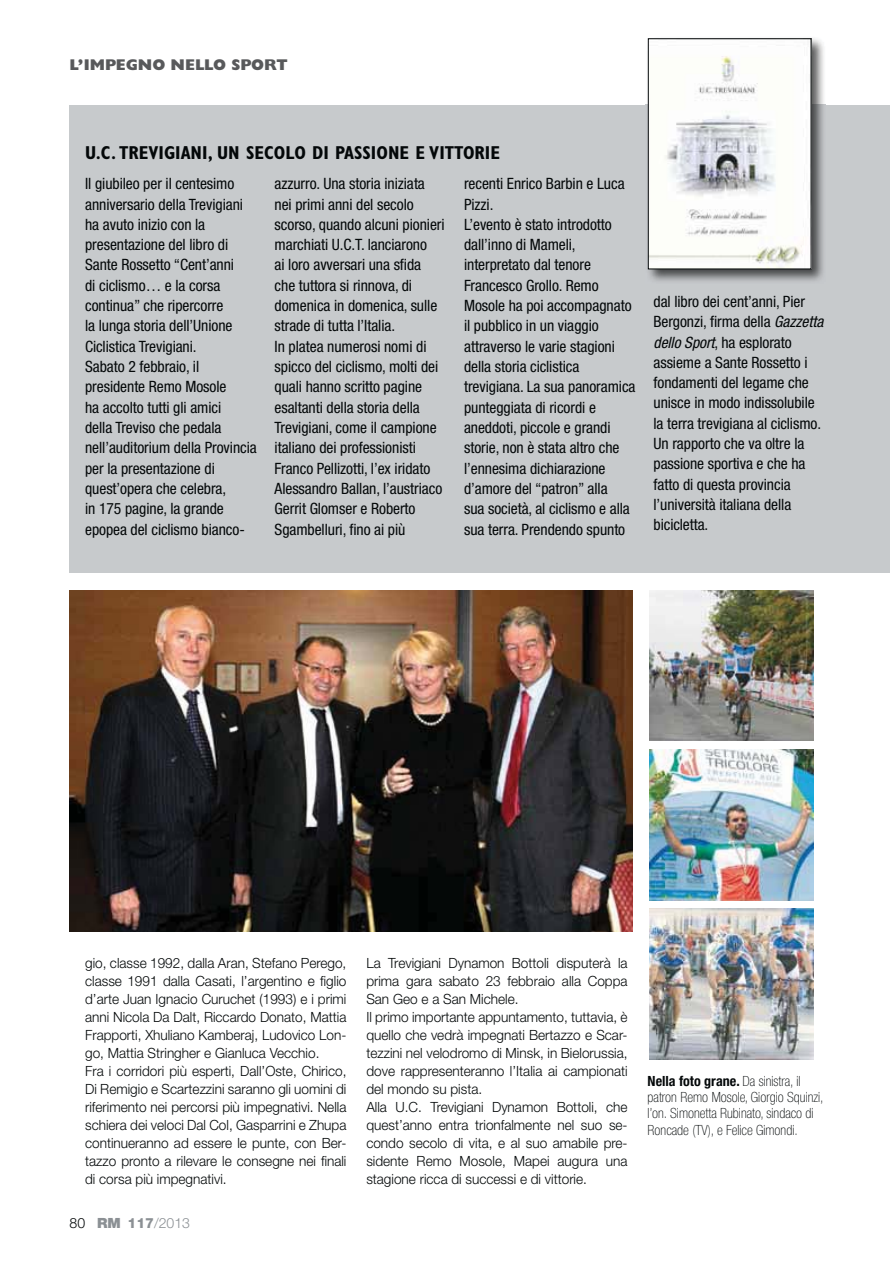
<style>
.page{position:relative;width:893px;height:1263px;background:#fff}
.page>*{position:absolute;margin:0;border:0;box-sizing:border-box;transform-origin:0 0}
.t1{font:700 condensed 18.75px "Gill Sans Std";color:#040809}
.t2{font:condensed 15.6px/20.2px "Helvetica Neue LT Std";letter-spacing:-.005em;color:#040809}
.t3{font:800 15.6px "Gill Sans Std";color:#58595b}
.t4{font:300 14.1px/18px "Helvetica Neue LT Std";color:#040809}
.t5{font:100 condensed 14.1px/16.4px "Helvetica Neue LT Std";color:#040809}
.t6{font:300 14.1px "Helvetica Neue LT Std";color:#8b9094}
.s1{font-style:italic}
.s2{color:#040809}
.s3{font-weight:900}
.s4{font-weight:800}
.s5{font-weight:700}
</style>
<div class="page">
<div style="left:69px;top:105px;width:820px;height:467px;background:#c7cacc"></div>
<img style="left:646px;top:38px;width:180px;height:243px">
<img style="left:650px;top:41px;width:159px;height:226px">
<img style="left:70px;top:590px;width:562px;height:342px">
<img style="left:649px;top:590px;width:164px;height:151px">
<img style="left:649px;top:750px;width:164px;height:150px">
<img style="left:649px;top:909px;width:164px;height:150px">
<p class="t3" style="left:70px;top:55px;width:219px">L’IMPEGNO NELLO SPORT</p>
<p class="t1" style="left:85px;top:142px;width:416px">U.C. TREVIGIANI, UN SECOLO DI PASSIONE E VITTORIE</p>
<p class="t2" style="left:85px;top:175px;width:173px">Il giubileo per il centesimo anniversario della Trevigiani ha avuto inizio con la presentazione del libro di<br>Sante Rossetto “Cent’anni<br>di ciclismo… e la corsa continua” che ripercorre<br>la lunga storia dell’Unione<br>Ciclistica Trevigiani.<br>Sabato 2 febbraio, il presidente Remo Mosole<br>ha accolto tutti gli amici<br>della Treviso che pedala nell’auditorium della Provincia per la presentazione di quest’opera che celebra,<br>in 175 pagine, la grande epopea del ciclismo bianco-</p>
<p class="t2" style="left:275px;top:175px;width:171px">azzurro. Una storia iniziata nei primi anni del secolo scorso, quando alcuni pionieri marchiati U.C.T. lanciarono<br>ai loro avversari una sfida che tuttora si rinnova, di domenica in domenica, sulle strade di tutta l’Italia.<br>In platea numerosi nomi di spicco del ciclismo, molti dei quali hanno scritto pagine esaltanti della storia della<br>Trevigiani, come il campione italiano dei professionisti<br>Franco Pellizotti, l’ex iridato<br>Alessandro Ballan, l’austriaco<br>Gerrit Glomser e Roberto<br>Sgambelluri, fino ai più</p>
<p class="t2" style="left:464px;top:175px;width:173px">recenti Enrico Barbin e Luca<br>Pizzi.<br>L’evento è stato introdotto dall’inno di Mameli, interpretato dal tenore<br>Francesco Grollo. Remo<br>Mosole ha poi accompagnato il pubblico in un viaggio attraverso le varie stagioni della storia ciclistica trevigiana. La sua panoramica punteggiata di ricordi e aneddoti, piccole e grandi storie, non è stata altro che l’ennesima dichiarazione d’amore del “patron” alla<br>sua società, al ciclismo e alla sua terra. Prendendo spunto</p>
<p class="t2" style="left:653px;top:292px;width:171px">dal libro dei cent’anni, Pier<br>Bergonzi, firma della <span class="s1">Gazzetta dello Sport</span>, ha esplorato assieme a Sante Rossetto i fondamenti del legame che unisce in modo indissolubile la terra trevigiana al ciclismo.<br>Un rapporto che va oltre la passione sportiva e che ha fatto di questa provincia l’università italiana della bicicletta.</p>
<p class="t4" style="left:85px;top:955px;width:263px">gio, classe 1992, dalla Aran, Stefano Perego, classe 1991 dalla Casati, l’argentino e figlio d’arte Juan Ignacio Curuchet (1993) e i primi anni Nicola Da Dalt, Riccardo Donato, Mattia Frapporti, Xhuliano Kamberaj, Ludovico Lon&shy;go, Mattia Stringher e Gianluca Vecchio.<br>Fra i corridori più esperti, Dall’Oste, Chirico, Di Remigio e Scartezzini saranno gli uomini di riferimento nei percorsi più impegnativi. Nella schiera dei veloci Dal Col, Gasparrini e Zhupa continueranno ad essere le punte, con Ber&shy;tazzo pronto a rilevare le consegne nei finali di corsa più impegnativi.</p>
<p class="t4" style="left:366px;top:955px;width:263px">La Trevigiani Dynamon Bottoli disputerà la prima gara sabato 23 febbraio alla Coppa San Geo e a San Michele.<br>Il primo importante appuntamento, tuttavia, è quello che vedrà impegnati Bertazzo e Scar&shy;tezzini nel velodromo di Minsk, in Bielorussia, dove rappresenteranno l’Italia ai campionati del mondo su pista.<br>Alla U.C. Trevigiani Dynamon Bottoli, che quest’anno entra trionfalmente nel suo se&shy;condo secolo di vita, e al suo amabile pre&shy;sidente Remo Mosole, Mapei augura una stagione ricca di successi e di vittorie.</p>
<p class="t6" style="left:70px;top:1218px;width:122px"><span class="s2">80</span> <span class="s3">RM</span> <span class="s4">117</span>/2013</p>
<p class="t5" style="left:647px;top:1073px;width:178px"><span class="s5">Nella foto grane.</span> Da sinistra, il patron Remo Mosole, Giorgio Squinzi, l’on. Simonetta Rubinato, sindaco di Roncade (TV), e Felice Gimondi.</p>
</div>
